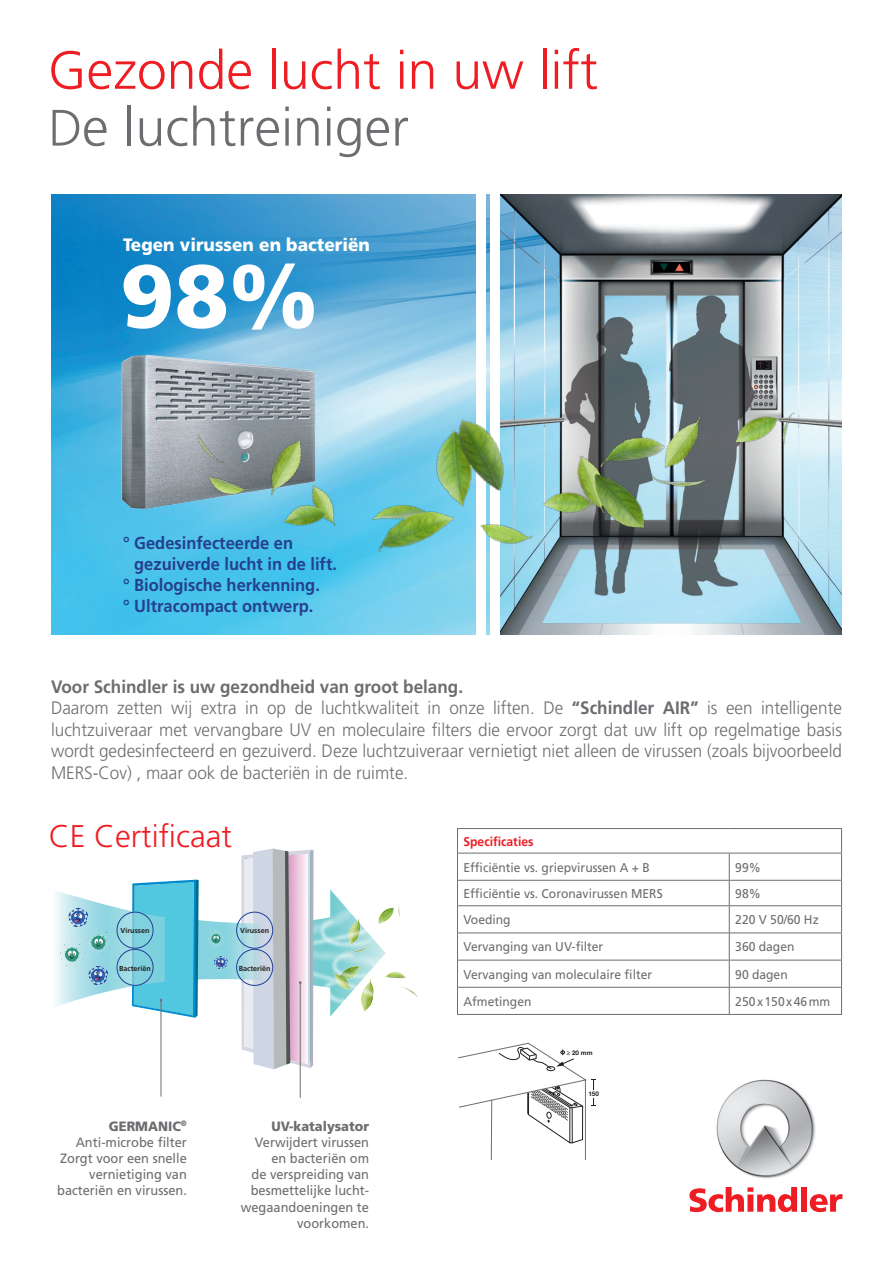
<style>
.page{position:relative;width:893px;height:1263px;background:#fff}
.page>*{position:absolute;margin:0;border:0;box-sizing:border-box;transform-origin:0 0}
.t1{font:900 89.1px "Frutiger";color:#fff}
.t2{font:300 53.55px/56.8px "Frutiger";color:#ee1d23}
.t3{font:300 31.35px "Frutiger";color:#ee1d23}
.t4{font:300 18px/21.6px "Frutiger";color:#6c6d70;text-align:justify;scale:.95 1}
.t5{font:700 18px "Frutiger";color:#6c6d70;scale:.95 1}
.t6{font:900 18px "Frutiger";color:#fff;scale:.95 1}
.t7{font:700 17.4px/20.9px "Frutiger";color:#253f8e;scale:.95 1}
.t8{font:13.5px/16.2px "Frutiger";color:#6c6d70;text-align:right;scale:.95 1}
.t9{font:900 13.5px "Frutiger";color:#6c6d70;scale:.95 1}
.t10{font:12.75px "Frutiger";color:#6c6d70;scale:.95 1}
.t11{font:700 12.75px "Frutiger";color:#ee1d23;scale:.95 1}
.t12{font:700 7.2px "Frutiger";color:#231f20}
.t13{font:700 6.45px "Helvetica Neue LT Std";color:#231f20}
.s1{font-family:"Frutiger Next LTW1 G";color:#6c6d70}
.s2{color:#6c6d70}
.s3{font-weight:700}
.s4{font-weight:900}
</style>
<div class="page">
<img style="left:386px;top:904px;width:14px;height:17px">
<img style="left:386px;top:972px;width:32px;height:26px">
<svg style="left:689px;top:1187px;width:108px;height:25px"></svg>
<div style="left:801px;top:1187px;width:6px;height:25px;background:#ee1d23"></div>
<svg style="left:810px;top:1194px;width:33px;height:18px"></svg>
<img style="left:716px;top:1079px;width:100px;height:100px">
<img style="left:51px;top:195px;width:424px;height:439px">
<img style="left:501px;top:195px;width:341px;height:20px">
<img style="left:98px;top:341px;width:31px;height:204px">
<img style="left:487px;top:195px;width:2px;height:20px">
<hr style="left:161px;top:1000px;width:1px;height:96px;background:#6c6d70">
<hr style="left:300px;top:982px;width:1px;height:116px;background:#6c6d70">
<svg style="left:55px;top:848px;width:331px;height:221px"></svg>
<hr style="left:457px;top:828px;width:272px;height:1px;background:#6c6d70">
<hr style="left:729px;top:828px;width:113px;height:1px;background:#6c6d70">
<hr style="left:457px;top:853px;width:272px;height:1px;background:#6c6d70">
<hr style="left:729px;top:853px;width:113px;height:1px;background:#6c6d70">
<hr style="left:457px;top:880px;width:272px;height:1px;background:#6c6d70">
<hr style="left:729px;top:880px;width:113px;height:1px;background:#6c6d70">
<hr style="left:457px;top:905px;width:272px;height:1px;background:#6c6d70">
<hr style="left:729px;top:905px;width:113px;height:1px;background:#6c6d70">
<hr style="left:457px;top:932px;width:272px;height:1px;background:#6c6d70">
<hr style="left:729px;top:932px;width:113px;height:1px;background:#6c6d70">
<hr style="left:457px;top:960px;width:272px;height:1px;background:#6c6d70">
<hr style="left:729px;top:960px;width:113px;height:1px;background:#6c6d70">
<hr style="left:457px;top:987px;width:272px;height:1px;background:#6c6d70">
<svg style="left:457px;top:829px;width:1px;height:185px"></svg>
<hr style="left:729px;top:987px;width:113px;height:1px;background:#6c6d70">
<svg style="left:729px;top:853px;width:1px;height:161px"></svg>
<svg style="left:841px;top:829px;width:1px;height:185px"></svg>
<hr style="left:457px;top:1014px;width:272px;height:1px;background:#6c6d70">
<hr style="left:729px;top:1014px;width:113px;height:1px;background:#6c6d70">
<svg style="left:458px;top:1042px;width:138px;height:117px"></svg>
<img style="left:129px;top:215px;width:713px;height:420px">
<p class="t2" style="left:48px;top:42px;width:552px">Gezonde lucht in uw lift<br><span class="s1">D</span><span class="s2">e luchtreiniger</span></p>
<p class="t6" style="left:123px;top:233px;width:261px">Tegen virussen en bacteriën</p>
<p class="t1" style="left:120px;top:243px;width:200px">98%</p>
<p class="t7" style="left:134px;top:533px;width:215px;text-indent:-11px">° Gedesinfecteerde en gezuiverde lucht in de lift.</p>
<p class="t7" style="left:123px;top:574px;width:209px">° Biologische herkenning.</p>
<p class="t7" style="left:123px;top:595px;width:202px">° Ultracompact ontwerp.</p>
<p class="t5" style="left:51px;top:676px;width:435px">Voor Schindler is uw gezondheid van groot belang.</p>
<p class="t4" style="left:51px;top:697px;width:834px">Daarom zetten wij extra in op de luchtkwaliteit in onze liften. De <span class="s3">“Schindler AIR”</span> is een intelligente luchtzuiveraar met vervangbare UV en moleculaire filters die ervoor zorgt dat uw lift op regelmatige basis wordt gedesinfecteerd en gezuiverd. Deze luchtzuiveraar vernietigt niet alleen de virussen (zoals bijvoorbeeld MERS-Cov) , maar ook de bacteriën in de ruimte.</p>
<p class="t3" style="left:49px;top:819px;width:185px">CE Certificaat</p>
<p class="t12" style="left:121px;top:926px;width:31px">Virussen</p>
<p class="t12" style="left:119px;top:964px;width:33px">Bacteriën</p>
<p class="t12" style="left:240px;top:926px;width:31px">Virussen</p>
<p class="t12" style="left:239px;top:964px;width:33px">Bacteriën</p>
<p class="t8" style="left:76px;top:1118px;width:119px"><span class="s4">GERMANIC</span><sup>®<br></sup>Anti-microbe filter</p>
<p class="t8" style="left:57px;top:1150px;width:138px">Zorgt voor een snelle vernietiging van bacteriën en virussen.</p>
<p class="t9" style="left:271px;top:1118px;width:104px">UV-katalysator</p>
<p class="t8" style="left:255px;top:1134px;width:122px">Verwijdert virussen</p>
<p class="t8" style="left:241px;top:1150px;width:137px">en bacteriën om<br>de verspreiding van besmettelijke lucht&shy;wegaandoeningen te voorkomen.</p>
<p class="t11" style="left:463px;top:834px;width:75px">Specificaties</p>
<p class="t10" style="left:463px;top:860px;width:198px">Efficiëntie vs. griepvirussen A + B</p>
<p class="t10" style="left:735px;top:860px;width:28px">99%</p>
<p class="t10" style="left:463px;top:886px;width:211px">Efficiëntie vs. Coronavirussen MERS</p>
<p class="t10" style="left:735px;top:886px;width:28px">98%</p>
<p class="t10" style="left:463px;top:912px;width:51px">Voeding</p>
<p class="t10" style="left:735px;top:912px;width:89px">220 V 50/60 Hz</p>
<p class="t10" style="left:463px;top:939px;width:149px">Vervanging van UV-filter</p>
<p class="t10" style="left:735px;top:939px;width:64px">360 dagen</p>
<p class="t10" style="left:463px;top:967px;width:200px">Vervanging van moleculaire filter</p>
<p class="t10" style="left:735px;top:967px;width:57px">90 dagen</p>
<p class="t10" style="left:463px;top:994px;width:73px">Afmetingen</p>
<p class="t10" style="left:735px;top:994px;width:102px">250x150x46mm</p>
<p class="t13" style="left:567px;top:1048px;width:27px">≥ 20 mm</p>
<p class="t13" style="left:588px;top:1090px;width:12px">150</p>
</div>
